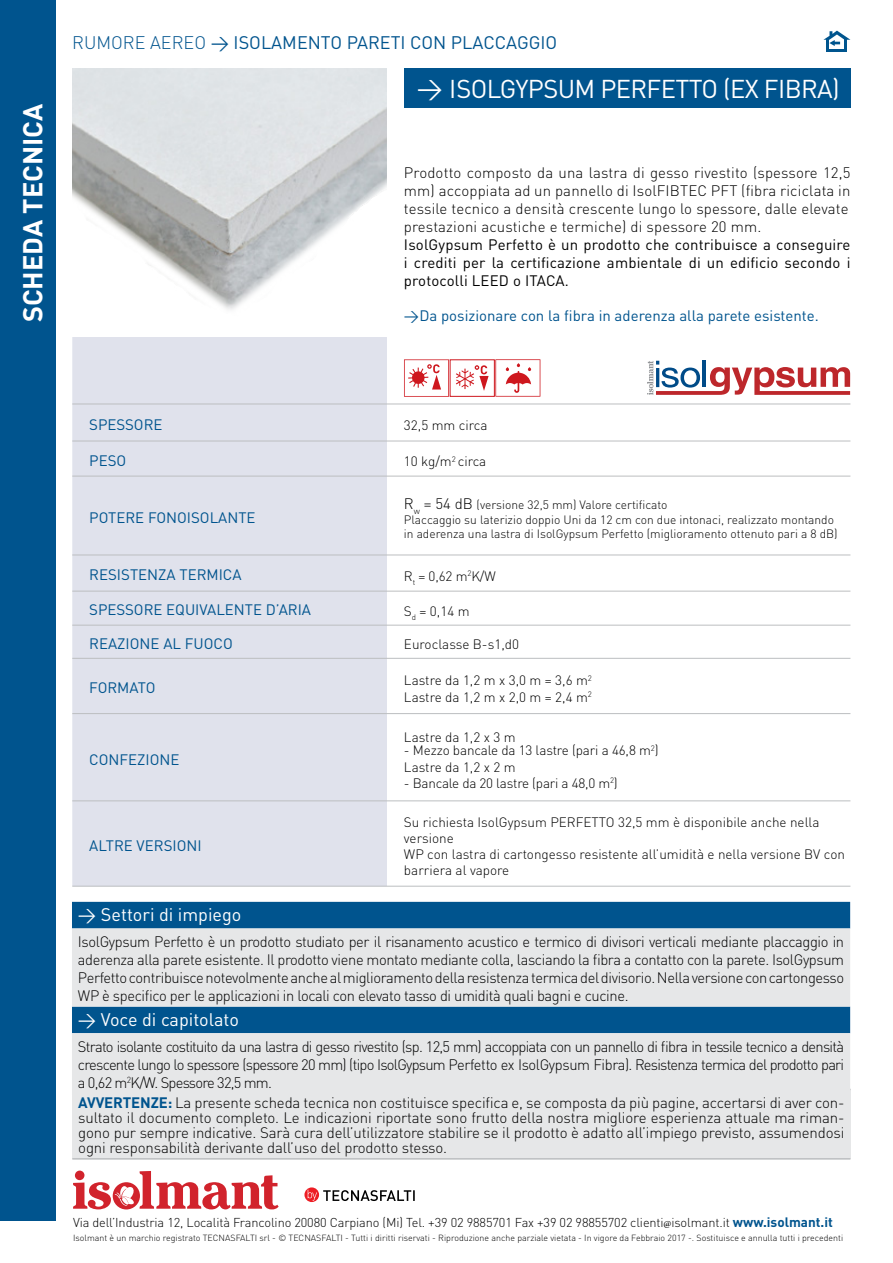
<style>
.page{position:relative;width:893px;height:1263px;background:#fff}
.page>*{position:absolute;margin:0;border:0;box-sizing:border-box;transform-origin:0 0}
.t1{font:700 27px "DIN";color:#fff}
.t2{font:25.5px "DIN";letter-spacing:-.025em;color:#fff}
.t3{font:18px "DIN";color:#00548e}
.t4{font:18px "DIN";color:#fff}
.t5{font:300 15px/18px "DIN";color:#000;text-align:justify}
.t6{font:15px "DIN";color:#00548e}
.t7{font:15px/18px "DIN";letter-spacing:.01em;color:#000;text-align:justify}
.t8{font:300 13.5px/16.2px "DIN";color:#000}
.t9{font:300 12.75px "DIN";letter-spacing:-.01em;color:#000}
.t10{font:300 12px/14.4px "DIN";color:#000}
.t11{font:300 8.85px "DIN";color:#000}
.s1{font-weight:300}
.s2{font-size:15px}
.s3{font-weight:700;color:#00548e}
.s4{font-family:"Minion Pro";font-weight:400;font-size:10.5px}
.s5{font-weight:700;font-size:13.5px;color:#00548e}
</style>
<div class="page">
<div style="left:0;top:0;width:55px;height:1220px;background:#00548e"></div>
<svg style="left:304px;top:1187px;width:15px;height:15px"></svg>
<svg style="left:323px;top:1190px;width:92px;height:11px"></svg>
<svg style="left:308px;top:1190px;width:9px;height:11px"></svg>
<svg style="left:73px;top:1170px;width:206px;height:39px"></svg>
<div style="left:72px;top:1089px;width:778px;height:70px;background:#e6e7e8"></div>
<hr style="left:72px;top:1158px;width:778px;height:1px;background:#bcbec0">
<div style="left:404px;top:68px;width:446px;height:39px;background:#00548e"></div>
<img style="left:72px;top:68px;width:315px;height:242px">
<div style="left:72px;top:337px;width:315px;height:549px;background:#e0e2ec"></div>
<hr style="left:72px;top:404px;width:315px;height:1px;background:#bcbec0">
<hr style="left:387px;top:404px;width:463px;height:1px;background:#bcbec0">
<hr style="left:72px;top:441px;width:315px;height:1px;background:#bcbec0">
<hr style="left:387px;top:441px;width:463px;height:1px;background:#bcbec0">
<hr style="left:72px;top:476px;width:315px;height:1px;background:#bcbec0">
<hr style="left:387px;top:476px;width:463px;height:1px;background:#bcbec0">
<hr style="left:72px;top:555px;width:315px;height:1px;background:#bcbec0">
<hr style="left:387px;top:555px;width:463px;height:1px;background:#bcbec0">
<hr style="left:72px;top:591px;width:315px;height:1px;background:#bcbec0">
<hr style="left:387px;top:591px;width:463px;height:1px;background:#bcbec0">
<hr style="left:72px;top:625px;width:315px;height:1px;background:#bcbec0">
<hr style="left:387px;top:625px;width:463px;height:1px;background:#bcbec0">
<hr style="left:72px;top:658px;width:315px;height:1px;background:#bcbec0">
<hr style="left:387px;top:658px;width:463px;height:1px;background:#bcbec0">
<hr style="left:72px;top:713px;width:315px;height:1px;background:#bcbec0">
<hr style="left:387px;top:713px;width:463px;height:1px;background:#bcbec0">
<hr style="left:72px;top:800px;width:315px;height:1px;background:#bcbec0">
<hr style="left:387px;top:800px;width:463px;height:1px;background:#bcbec0">
<hr style="left:72px;top:886px;width:315px;height:1px;background:#bcbec0">
<hr style="left:387px;top:886px;width:463px;height:1px;background:#bcbec0">
<svg style="left:647px;top:361px;width:203px;height:34px"></svg>
<svg style="left:456px;top:365px;width:33px;height:26px"></svg>
<div style="left:450px;top:359px;width:45px;height:38px;border:1px solid #ce171e"></div>
<svg style="left:404px;top:359px;width:45px;height:38px"></svg>
<div style="left:72px;top:902px;width:778px;height:26px;background:#00548e"></div>
<svg style="left:72px;top:928px;width:778px;height:161px;background:#c0ced9"></svg>
<svg style="left:823px;top:31px;width:27px;height:18px"></svg>
<hr style="left:826px;top:49px;width:21px;height:3px;background:#00558e">
<svg style="left:495px;top:359px;width:45px;height:38px"></svg>
<h1 class="t1" style="left:15px;top:322px;width:220px;rotate:-90deg">SCHEDA TECNICA</h1>
<p class="t3" style="left:72px;top:31px;width:486px"><span class="s1">RUMORE AEREO</span> &gt; ISOLAMENTO PARETI CON PLACCAGGIO</p>
<h2 class="t2" style="left:417px;top:73px;width:424px">&gt; ISOLGYPSUM PERFETTO (EX FIBRA)</h2>
<p class="t5" style="left:404px;top:164px;width:448px;text-align:left">Prodotto composto da una lastra di gesso rivestito (spessore 12,5 mm) accoppiata ad un pannello di IsolFIBTEC PFT (fibra riciclata in tessile tecnico a densità crescente lungo lo spessore, dalle elevate prestazioni acustiche e termiche) di spessore 20 mm.</p>
<p class="t7" style="left:404px;top:235px;width:448px">IsolGypsum Perfetto è un prodotto che contribuisce a conseguire i crediti per la certificazione ambientale di un edificio secondo i protocolli LEED o ITACA.</p>
<p class="t6" style="left:404px;top:306px;width:416px">&gt;Da posizionare con la fibra in aderenza alla parete esistente.</p>
<p class="t6" style="left:89px;top:415px;width:75px">SPESSORE</p>
<p class="t8" style="left:404px;top:417px;width:85px">32,5 mm circa</p>
<p class="t6" style="left:89px;top:451px;width:39px">PESO</p>
<p class="t8" style="left:404px;top:453px;width:84px">10 kg/m<sup>2</sup> circa</p>
<p class="t6" style="left:89px;top:508px;width:168px">POTERE FONOISOLANTE</p>
<p class="t10" style="left:404px;top:498px;width:435px"><span class="s2">R</span><sub>w</sub> <span class="s2">= 54 dB</span> (versione 32,5 mm) Valore certificato<br>Placcaggio su laterizio doppio Uni da 12 cm con due intonaci, realizzato montando in aderenza una lastra di IsolGypsum Perfetto (miglioramento ottenuto pari a 8 dB)</p>
<p class="t6" style="left:89px;top:566px;width:154px">RESISTENZA TERMICA</p>
<p class="t8" style="left:404px;top:567px;width:93px">R<sub>t</sub> = 0,62 m<sup>2</sup>K/W</p>
<p class="t6" style="left:89px;top:601px;width:223px">SPESSORE EQUIVALENTE D’ARIA</p>
<p class="t8" style="left:404px;top:603px;width:67px">S<sub>d</sub> = 0,14 m</p>
<p class="t6" style="left:89px;top:634px;width:145px">REAZIONE AL FUOCO</p>
<p class="t8" style="left:404px;top:636px;width:117px">Euroclasse B-s1,d0</p>
<p class="t6" style="left:89px;top:678px;width:68px">FORMATO</p>
<p class="t8" style="left:404px;top:672px;width:190px">Lastre da 1,2 m x 3,0 m = 3,6 m<sup>2<br></sup>Lastre da 1,2 m x 2,0 m = 2,4 m<sup>2</sup></p>
<p class="t6" style="left:89px;top:750px;width:92px">CONFEZIONE</p>
<p class="t6" style="left:89px;top:836px;width:114px">ALTRE VERSIONI</p>
<p class="t8" style="left:404px;top:729px;width:113px">Lastre da 1,2 x 3 m</p>
<p class="t8" style="left:404px;top:742px;width:256px">- Mezzo bancale da 13 lastre (pari a 46,8 m<sup>2</sup>)<br>Lastre da 1,2 x 2 m</p>
<p class="t8" style="left:404px;top:775px;width:215px">- Bancale da 20 lastre (pari a 48,0 m<sup>2</sup>)</p>
<p class="t8" style="left:404px;top:814px;width:442px">Su richiesta IsolGypsum PERFETTO 32,5 mm è disponibile anche nella versione<br>WP con lastra di cartongesso resistente all’umidità e nella versione BV con barriera al vapore</p>
<p class="t4" style="left:78px;top:903px;width:165px">&gt; Settori di impiego</p>
<p class="t5" style="left:78px;top:932px;width:768px">IsolGypsum Perfetto è un prodotto studiato per il risanamento acustico e termico di divisori verticali mediante placcaggio in aderenza alla parete esistente. Il prodotto viene montato mediante colla, lasciando la fibra a contatto con la parete. IsolGypsum Perfetto contribuisce notevolmente anche al miglioramento della resistenza termica del divisorio. Nella versione con cartongesso WP è specifico per le applicazioni in locali con elevato tasso di umidità quali bagni e cucine.</p>
<p class="t4" style="left:78px;top:1008px;width:163px">&gt; Voce di capitolato</p>
<p class="t5" style="left:78px;top:1037px;width:768px">Strato isolante costituito da una lastra di gesso rivestito (sp. 12,5 mm) accoppiata con un pannello di fibra in tessile tecnico a densità crescente lungo lo spessore (spessore 20 mm) (tipo IsolGypsum Perfetto ex IsolGypsum Fibra). Resistenza termica del prodotto pari a 0,62 m<sup>2</sup>K/W. Spessore 32,5 mm.</p>
<p class="t5" style="left:78px;top:1095px;width:768px;line-height:15px"><span class="s3">AVVERTENZE:</span> La presente scheda tecnica non costituisce specifica e, se composta da più pagine, accertarsi di aver con&shy;sultato il documento completo. Le indicazioni riportate sono frutto della nostra migliore esperienza attuale ma riman&shy;gono pur sempre indicative. Sarà cura dell’utilizzatore stabilire se il prodotto è adatto all’impiego previsto, assumendosi ogni responsabilità derivante dall’uso del prodotto stesso.</p>
<p class="t9" style="left:73px;top:1215px;width:761px">Via dell’Industria 12, Località Francolino 20080 Carpiano (Mi) Tel. +39 02 9885701 Fax +39 02 98855702 clienti<span class="s4">@</span>isolmant.it <span class="s5">www.isolmant.it</span></p>
<p class="t11" style="left:73px;top:1232px;width:772px">Isolmant è un marchio registrato TECNASFALTI srl - © TECNASFALTI - Tutti i diritti riservati - Riproduzione anche parziale vietata - In vigore da Febbraio 2017 -. Sostituisce e annulla tutti i precedenti</p>
</div>
